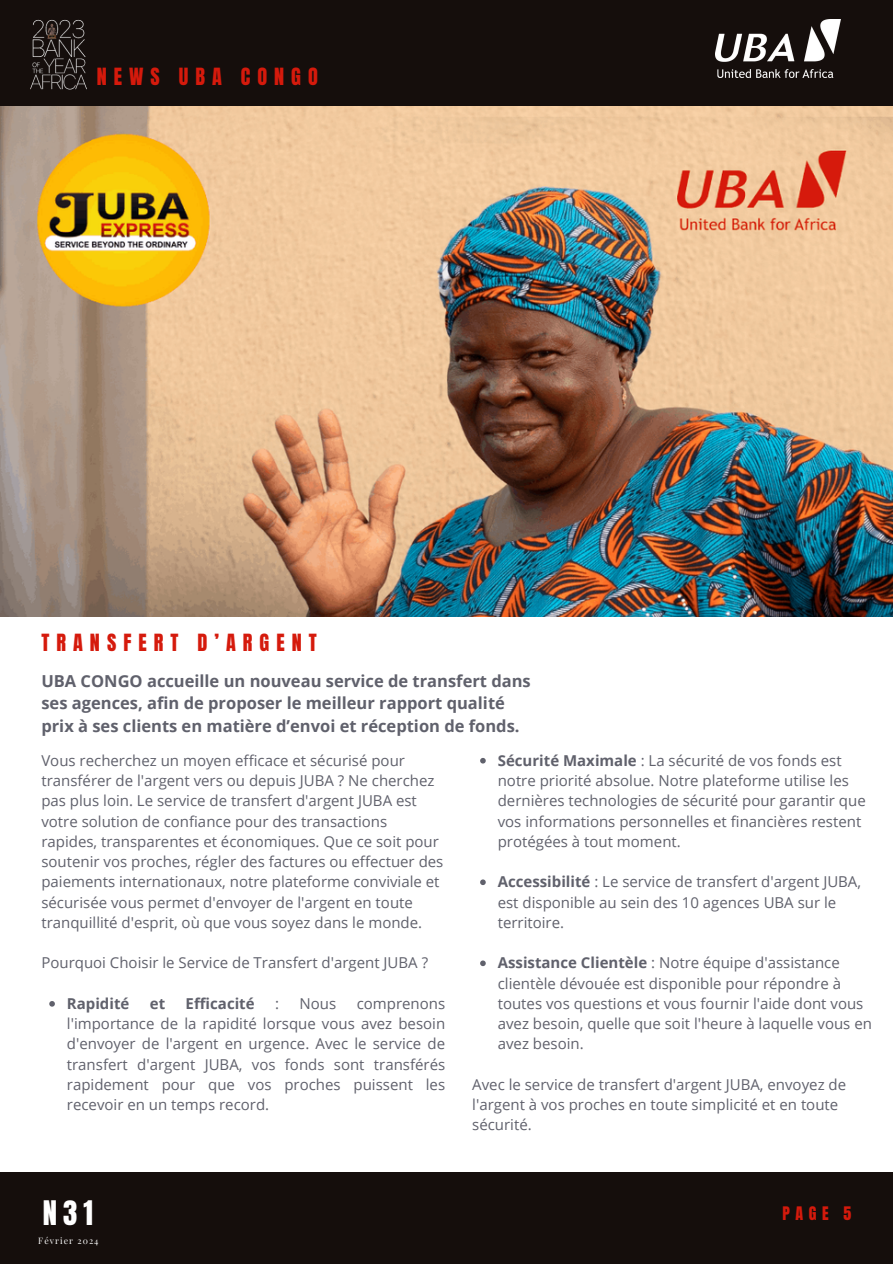
<style>
.page{position:relative;width:893px;height:1264px;background:#fff}
.page>*{position:absolute;margin:0;border:0;box-sizing:border-box;transform-origin:0 0}
.t1{font:28.8px "Anton";color:#fff}
.t2{font:20.1px "Anton";letter-spacing:.35em;color:#d51a0c}
.t3{font:700 16.5px/22.5px "Open Sans";color:#60616c}
.t4{font:15.9px "Anton";color:#d51a0c}
.t5{font:15px/20.2px "Open Sans";color:#60616c}
.t6{font:700 15px "Open Sans";color:#60616c}
.t7{font:8.7px "Playfair Display";letter-spacing:.12em;color:#fff}
.s1{font-weight:700}
</style>
<div class="page">
<img style="left:0;top:106px;width:892px;height:510px">
<div style="left:0;top:0;width:892px;height:106px;background:#150e0c"></div>
<div style="left:0;top:1171px;width:892px;height:92px;background:#150e0c"></div>
<img style="left:715px;top:19px;width:125px;height:59px">
<svg style="left:49px;top:1001px;width:6px;height:5px"></svg>
<svg style="left:480px;top:758px;width:5px;height:5px"></svg>
<svg style="left:480px;top:879px;width:5px;height:6px"></svg>
<svg style="left:480px;top:960px;width:5px;height:6px"></svg>
<img style="left:30px;top:19px;width:57px;height:71px">
<h1 class="t2" style="left:97px;top:62px;width:223px">NEWS UBA CONGO</h1>
<p class="t2" style="left:41px;top:628px;width:277px">TRANSFERT D’ARGENT</p>
<h2 class="t3" style="left:41px;top:669px;width:491px">UBA CONGO accueille un nouveau service de transfert dans ses agences, afin de proposer le meilleur rapport qualité prix à ses clients en matière d’envoi et réception de fonds.</h2>
<h4 class="t5" style="left:41px;top:749px;width:403px">Vous recherchez un moyen efficace et sécurisé pour transférer de l'argent vers ou depuis JUBA ? Ne cherchez pas plus loin. Le service de transfert d'argent JUBA est votre solution de confiance pour des transactions rapides, transparentes et économiques. Que ce soit pour soutenir vos proches, régler des factures ou effectuer des paiements internationaux, notre plateforme conviviale et sécurisée vous permet d'envoyer de l'argent en toute tranquillité d'esprit, où que vous soyez dans le monde.</h4>
<p class="t5" style="left:41px;top:952px;width:388px">Pourquoi Choisir le Service de Transfert d'argent JUBA ?</p>
<p class="t6" style="left:67px;top:992px;width:64px">Rapidité</p>
<p class="t6" style="left:150px;top:992px;width:17px">et</p>
<p class="t6" style="left:186px;top:992px;width:70px">Efficacité</p>
<p class="t5" style="left:275px;top:992px;width:5px">:</p>
<p class="t5" style="left:299px;top:992px;width:38px">Nous</p>
<p class="t5" style="left:497px;top:749px;width:369px"><span class="s1">Sécurité Maximale</span> : La sécurité de vos fonds est notre priorité absolue. Notre plateforme utilise les dernières technologies de sécurité pour garantir que vos informations personnelles et financières restent protégées à tout moment.</p>
<p class="t5" style="left:497px;top:871px;width:365px"><span class="s1">Accessibilité</span> : Le service de transfert d'argent JUBA, est disponible au sein des 10 agences UBA sur le territoire.</p>
<p class="t5" style="left:497px;top:952px;width:375px"><span class="s1">Assistance Clientèle</span> : Notre équipe d'assistance clientèle dévouée est disponible pour répondre à toutes vos questions et vous fournir l'aide dont vous avez besoin, quelle que soit l'heure à laquelle vous en avez besoin.</p>
<p class="t5" style="left:472px;top:1073px;width:375px">Avec le service de transfert d'argent JUBA, envoyez de l'argent à vos proches en toute simplicité et en toute sécurité.</p>
<p class="t5" style="left:67px;top:992px;width:380px;text-align:justify;text-indent:290px">comprenons l'importance de la rapidité lorsque vous avez besoin d'envoyer de l'argent en urgence. Avec le service de transfert d'argent JUBA, vos fonds sont transférés rapidement pour que vos proches puissent les recevoir en un temps record.</p>
<h3 class="t1" style="left:43px;top:1192px;width:52px">N31</h3>
<p class="t7" style="left:38px;top:1234px;width:62px">Février 2024</p>
<p class="t4" style="left:782px;top:1201px;width:70px">PAGE 5</p>
</div>
